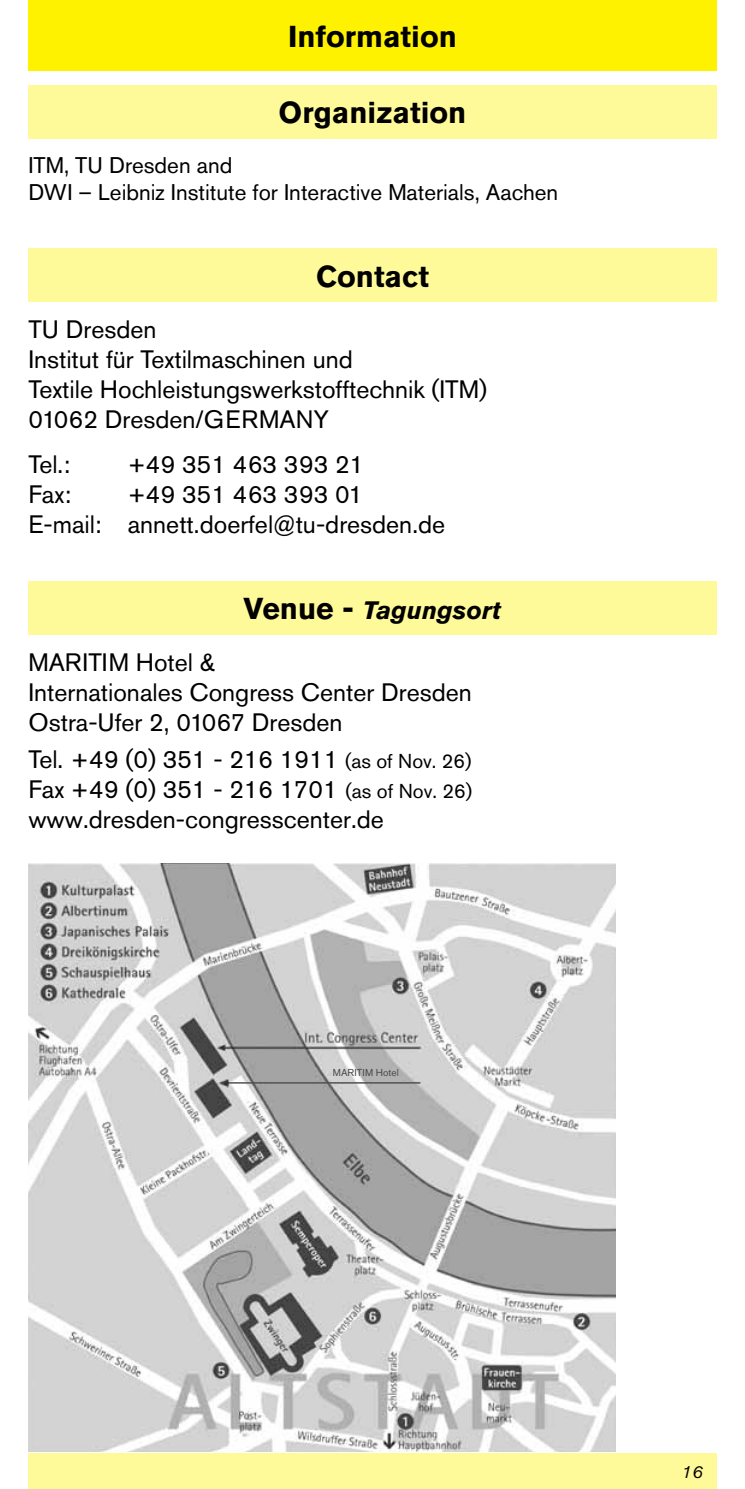
<style>
.page{position:relative;width:745px;height:1489px;background:#fff}
.page>*{position:absolute;margin:0;border:0;box-sizing:border-box;transform-origin:0 0}
.t1{font:700 30px "Akzidenz Grotesk Pro";color:#000}
.t2{font:25px/30px "Akzidenz Grotesk Pro";color:#000}
.t3{font:italic 700 25px "Akzidenz Grotesk Pro";color:#000}
.t4{font:22.5px/27px "Akzidenz Grotesk Pro";color:#000}
.t5{font:italic 17.5px "Akzidenz Grotesk Pro";color:#000}
.t6{font:10px "Akzidenz Grotesk Pro";color:#48484a}
.s1{font-style:normal;font-size:30px}
.s2{font-size:20px}
</style>
<div class="page">
<div style="left:28px;top:1453px;width:688px;height:35px;background:#fffa99"></div>
<div style="left:28px;top:0;width:688px;height:71px;background:#fff200"></div>
<img style="left:28px;top:863px;width:587px;height:588px">
<hr style="left:220px;top:1082px;width:200px;height:1px;background:#515254">
<svg style="left:219px;top:1079px;width:9px;height:8px"></svg>
<div style="left:28px;top:581px;width:688px;height:53px;background:#fffa99"></div>
<div style="left:28px;top:249px;width:688px;height:53px;background:#fffa99"></div>
<div style="left:28px;top:85px;width:688px;height:53px;background:#fffa99"></div>
<p class="t1" style="left:288px;top:17px;width:170px">Information</p>
<p class="t1" style="left:278px;top:93px;width:189px">Organization</p>
<p class="t4" style="left:28px;top:151px;width:531px">ITM, TU Dresden and<br>DWI – Leibniz Institute for Interactive Materials, Aachen</p>
<p class="t1" style="left:316px;top:256px;width:114px">Contact</p>
<p class="t2" style="left:28px;top:314px;width:460px">TU Dresden<br>Institut für Textilmaschinen und<br>Textile Hochleistungswerkstofftechnik (ITM)<br>01062 Dresden/GERMANY</p>
<p class="t2" style="left:28px;top:449px;width:43px">Tel.:</p>
<p class="t2" style="left:128px;top:449px;width:238px">+49 351 463 393 21</p>
<p class="t2" style="left:28px;top:479px;width:44px">Fax:</p>
<p class="t2" style="left:28px;top:479px;width:418px;text-indent:99px">+49 351 463 393 01<br>E-mail: annett.doerfel@tu-dresden.de</p>
<p class="t3" style="left:243px;top:594px;width:259px"><span class="s1">Venue -</span> Tagungsort</p>
<p class="t2" style="left:28px;top:647px;width:444px">MARITIM Hotel &amp;<br>Internationales Congress Center Dresden<br>Ostra-Ufer 2, 01067 Dresden</p>
<p class="t2" style="left:28px;top:744px;width:445px;text-align:justify">Tel. +49 (0) 351 - 216 1911 <span class="s2">(as of Nov. 26)<br></span>Fax +49 (0) 351 - 216 1701 <span class="s2">(as of Nov. 26) </span>www.dresden-congresscenter.de</p>
<p class="t6" style="left:333px;top:1066px;width:67px">MARITIM Hotel</p>
<p class="t5" style="left:681px;top:1459px;width:22px">16</p>
</div>
